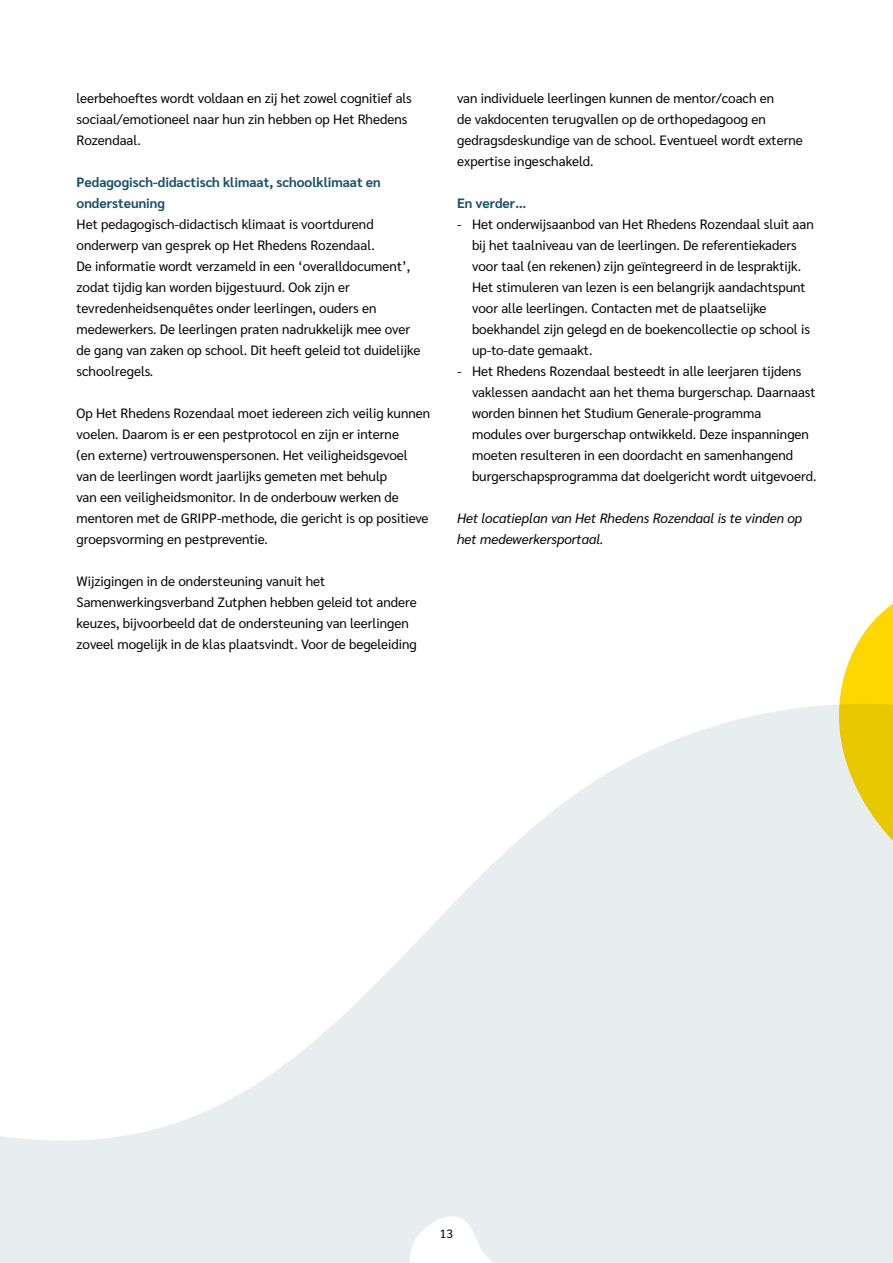
<style>
.page{position:relative;width:893px;height:1263px;background:#fff}
.page>*{position:absolute;margin:0;border:0;box-sizing:border-box;transform-origin:0 0}
.t1{font:13.5px/21px "Sarabun";color:#000}
.t2{font:italic 13.5px/21px "Sarabun";color:#000}
.t3{font:700 13.5px/21px "Sarabun";color:#175167}
.t4{font:12px "Sarabun";color:#000}
</style>
<div class="page">
<svg style="left:844px;top:604px;width:49px;height:71px"></svg>
<svg style="left:0;top:675px;width:893px;height:588px;fill:#e8edf0"></svg>
<svg style="left:401px;top:1215px;width:128px;height:48px"></svg>
<p class="t1" style="left:77px;top:87px;width:337px">leerbehoeftes wordt voldaan en zij het zowel cognitief als sociaal/emotioneel naar hun zin hebben op Het Rhedens<br>Rozendaal.</p>
<p class="t3" style="left:77px;top:171px;width:306px">Pedagogisch-didactisch klimaat, schoolklimaat en ondersteuning</p>
<p class="t1" style="left:77px;top:213px;width:345px">Het pedagogisch-didactisch klimaat is voortdurend onderwerp van gesprek op Het Rhedens Rozendaal.<br>De informatie wordt verzameld in een ‘overalldocument’, zodat tijdig kan worden bijgestuurd. Ook zijn er tevredenheidsenquêtes onder leerlingen, ouders en medewerkers. De leerlingen praten nadrukkelijk mee over de gang van zaken op school. Dit heeft geleid tot duidelijke schoolregels.</p>
<p class="t1" style="left:77px;top:402px;width:355px">Op Het Rhedens Rozendaal moet iedereen zich veilig kunnen voelen. Daarom is er een pestprotocol en zijn er interne<br>(en externe) vertrouwenspersonen. Het veiligheidsgevoel van de leerlingen wordt jaarlijks gemeten met behulp<br>van een veiligheidsmonitor. In de onderbouw werken de mentoren met de GRIPP-methode, die gericht is op positieve groepsvorming en pestpreventie.</p>
<p class="t1" style="left:77px;top:570px;width:342px">Wijzigingen in de ondersteuning vanuit het Samenwerkingsverband Zutphen hebben geleid tot andere keuzes, bijvoorbeeld dat de ondersteuning van leerlingen zoveel mogelijk in de klas plaatsvindt. Voor de begeleiding</p>
<p class="t1" style="left:457px;top:87px;width:347px">van individuele leerlingen kunnen de mentor/coach en<br>de vakdocenten terugvallen op de orthopedagoog en gedragsdeskundige van de school. Eventueel wordt externe expertise ingeschakeld.</p>
<p class="t3" style="left:457px;top:192px;width:70px">En verder…</p>
<p class="t1" style="left:472px;top:213px;width:343px;text-indent:-15px">- Het onderwijsaanbod van Het Rhedens Rozendaal sluit aan bij het taalniveau van de leerlingen. De referentiekaders voor taal (en rekenen) zijn geïntegreerd in de lespraktijk.<br>Het stimuleren van lezen is een belangrijk aandachtspunt voor alle leerlingen. Contacten met de plaatselijke boekhandel zijn gelegd en de boekencollectie op school is up-to-date gemaakt.</p>
<p class="t1" style="left:472px;top:360px;width:346px;text-indent:-15px">- Het Rhedens Rozendaal besteedt in alle leerjaren tijdens vaklessen aandacht aan het thema burgerschap. Daarnaast worden binnen het Studium Generale-programma<br>modules over burgerschap ontwikkeld. Deze inspanningen moeten resulteren in een doordacht en samenhangend burgerschapsprogramma dat doelgericht wordt uitgevoerd.</p>
<p class="t2" style="left:457px;top:507px;width:347px">Het locatieplan van Het Rhedens Rozendaal is te vinden op het medewerkersportaal.</p>
<p class="t4" style="left:440px;top:1226px;width:15px">13</p>
</div>
